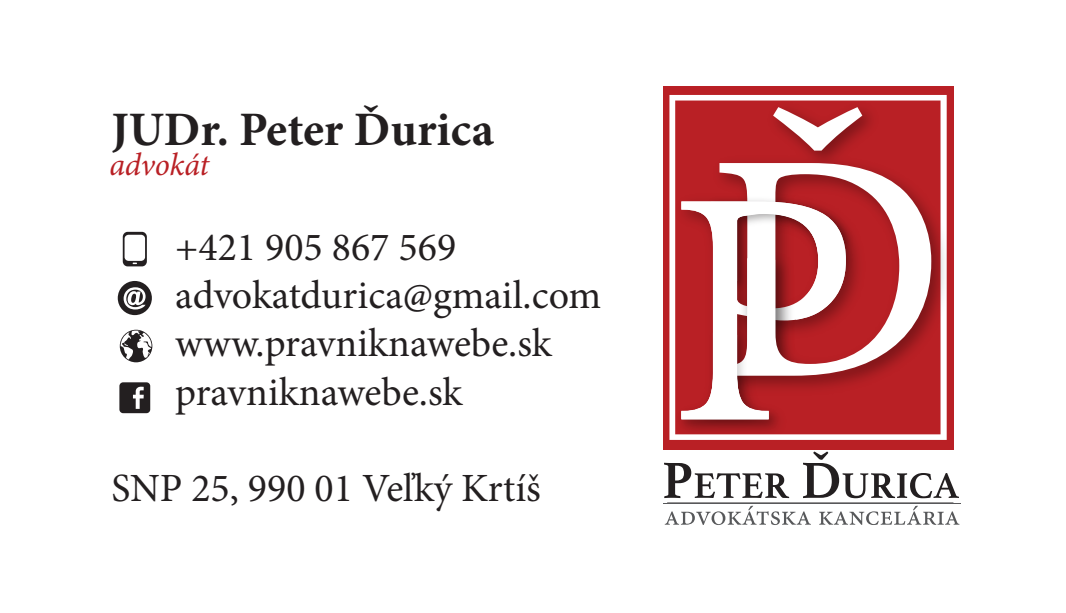
<style>
.page{position:relative;width:1066px;height:613px;background:#fff}
.page>*{position:absolute;margin:0;border:0;box-sizing:border-box;transform-origin:0 0}
.t1{font:700 48px "Minion Pro";color:#231f20}
.t2{font:40px/48px "Minion Pro";color:#231f20}
.t3{font:italic 32px "Minion Pro";letter-spacing:-.01em;color:#b92025}
</style>
<div class="page">
<div style="left:663px;top:86px;width:290px;height:363px;background:#b92025"></div>
<svg style="left:669px;top:95px;width:278px;height:344px"></svg>
<img style="left:705px;top:95px;width:249px;height:304px">
<svg style="left:716px;top:107px;width:215px;height:268px"></svg>
<img style="left:704px;top:195px;width:152px;height:100px">
<img style="left:674px;top:325px;width:109px;height:108px">
<svg style="left:681px;top:201px;width:165px;height:218px"></svg>
<svg style="left:664px;top:462px;width:125px;height:36px"></svg>
<svg style="left:803px;top:451px;width:156px;height:47px"></svg>
<svg style="left:665px;top:505px;width:146px;height:19px"></svg>
<svg style="left:819px;top:505px;width:140px;height:19px"></svg>
<hr style="left:663px;top:502px;width:298px;height:1px;background:#57585a">
<svg style="left:119px;top:382px;width:31px;height:31px"></svg>
<svg style="left:118px;top:281px;width:34px;height:34px"></svg>
<svg style="left:123px;top:232px;width:24px;height:34px"></svg>
<svg style="left:120px;top:329px;width:32px;height:33px"></svg>
<p class="t1" style="left:111px;top:96px;width:384px">JUDr. Peter Ďurica</p>
<p class="t3" style="left:109px;top:142px;width:101px">advokát</p>
<p class="t2" style="left:175px;top:223px;width:427px">+421 905 867 569 advokatdurica@gmail.com www.pravniknawebe.sk pravniknawebe.sk</p>
<p class="t2" style="left:112px;top:464px;width:431px">SNP 25, 990 01 Veľký Krtíš</p>
</div>
